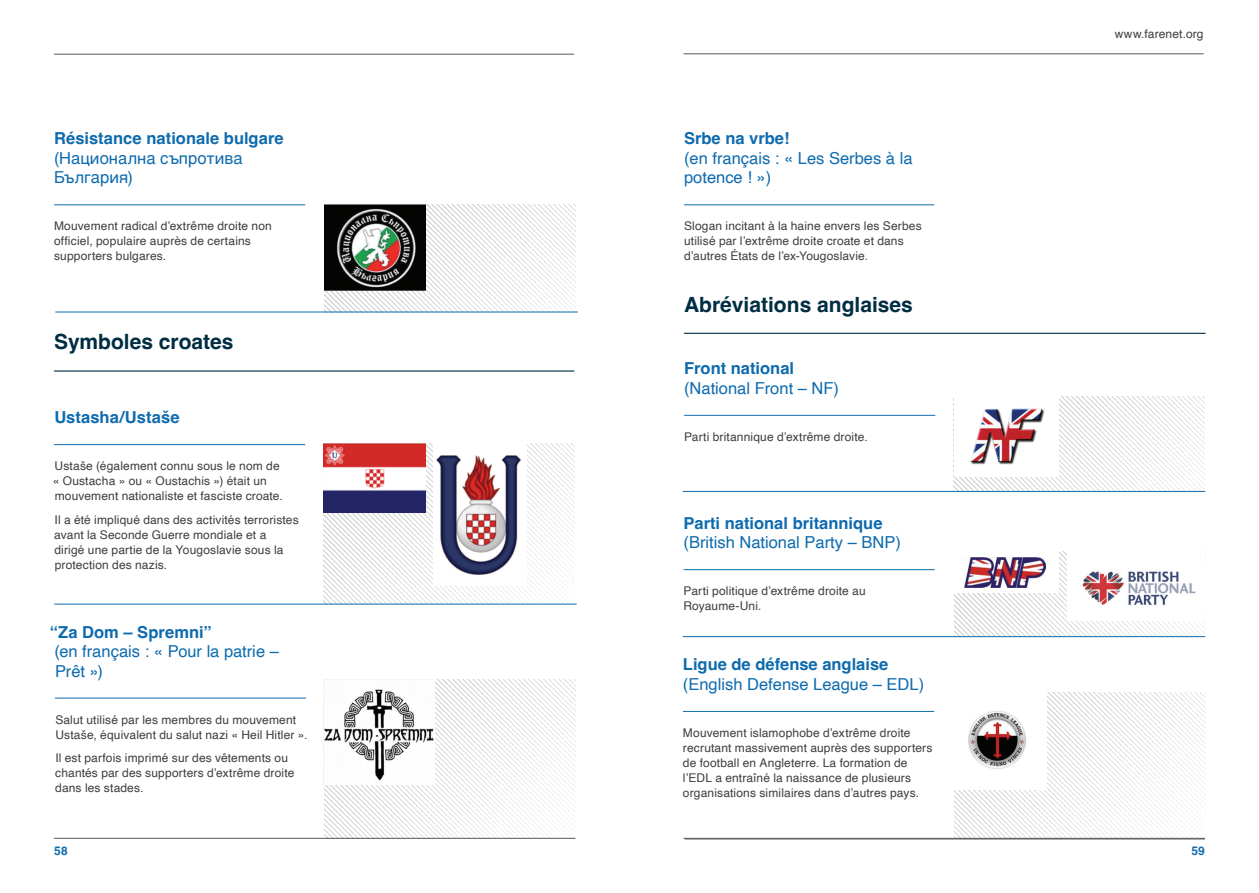
<style>
.page{position:relative;width:1259px;height:893px;background:#fff}
.page>*{position:absolute;margin:0;border:0;box-sizing:border-box;transform-origin:0 0}
.Country_headers{font:700 21px "Helvetica";color:#012d43}
.Sub_headers{font:16.5px/19.5px "Helvetica";color:#0e6bae}
.Sub_headers-2{font:700 16.5px "Helvetica";letter-spacing:.005em;color:#0e6bae}
.t1{font:12px/15px "Helvetica";letter-spacing:.01em;color:#3e3e3f}
.t2{font:700 12px "Helvetica";color:#0e6bae}
.s1{font-weight:700}
</style>
<div class="page">
<hr style="left:685px;top:839px;width:520px;height:1px;background:#57585a">
<hr style="left:54px;top:838px;width:521px;height:1px;background:#57585a">
<hr style="left:683px;top:54px;width:520px;height:1px;background:#57585a">
<hr style="left:54px;top:54px;width:520px;height:1px;background:#57585a">
<hr style="left:54px;top:370px;width:520px;height:2px;background:#012d43">
<img style="left:324px;top:205px;width:251px;height:107px">
<img style="left:324px;top:205px;width:102px;height:86px">
<img style="left:323px;top:443px;width:251px;height:161px">
<img style="left:323px;top:443px;width:102px;height:70px">
<div style="left:433px;top:443px;width:93px;height:143px;background:#fff"></div>
<img style="left:437px;top:455px;width:83px;height:119px">
<hr style="left:55px;top:312px;width:523px;height:1px;background:#0e6bae">
<hr style="left:54px;top:604px;width:522px;height:1px;background:#0e6bae">
<hr style="left:54px;top:205px;width:251px;height:1px;background:#0e6bae">
<hr style="left:54px;top:444px;width:251px;height:1px;background:#0e6bae">
<img style="left:324px;top:679px;width:251px;height:159px">
<img style="left:323px;top:679px;width:110px;height:106px">
<hr style="left:55px;top:698px;width:251px;height:1px;background:#0e6bae">
<img style="left:953px;top:396px;width:252px;height:95px">
<div style="left:954px;top:395px;width:105px;height:81px;background:#fff"></div>
<img style="left:970px;top:408px;width:74px;height:57px">
<img style="left:954px;top:552px;width:251px;height:84px">
<div style="left:953px;top:552px;width:105px;height:41px;background:#fff"></div>
<img style="left:964px;top:558px;width:82px;height:29px">
<div style="left:1067px;top:552px;width:138px;height:69px;background:#fff"></div>
<img style="left:1082px;top:571px;width:114px;height:34px">
<img style="left:954px;top:693px;width:251px;height:145px">
<div style="left:954px;top:692px;width:92px;height:98px;background:#fff"></div>
<img style="left:968px;top:711px;width:58px;height:58px">
<hr style="left:683px;top:491px;width:522px;height:1px;background:#0e6bae">
<hr style="left:683px;top:636px;width:522px;height:1px;background:#0e6bae">
<hr style="left:684px;top:333px;width:521px;height:1px;background:#012d43">
<hr style="left:683px;top:838px;width:522px;height:1px;background:#57585a">
<hr style="left:684px;top:415px;width:251px;height:1px;background:#0e6bae">
<hr style="left:683px;top:569px;width:251px;height:1px;background:#0e6bae">
<hr style="left:683px;top:711px;width:251px;height:1px;background:#0e6bae">
<hr style="left:684px;top:205px;width:250px;height:1px;background:#0e6bae">
<p class="Sub_headers" style="left:54px;top:129px;width:231px"><span class="s1">Résistance nationale bulgare </span>(Национална съпротива<br>България)</p>
<p class="t1" style="left:54px;top:219px;width:219px">Mouvement radical d’extrême droite non officiel, populaire auprès de certains supporters bulgares.</p>
<p class="Country_headers" style="left:54px;top:329px;width:181px">Symboles croates</p>
<p class="Sub_headers-2" style="left:54px;top:407px;width:127px">Ustasha/Ustaše</p>
<p class="t1" style="left:53px;top:459px;width:232px">Ustaše (également connu sous le nom de « Oustacha » ou « Oustachis ») était un mouvement nationaliste et fasciste croate.</p>
<p class="t1" style="left:54px;top:512px;width:246px">Il a été impliqué dans des activités terroristes avant la Seconde Guerre mondiale et a dirigé une partie de la Yougoslavie sous la protection des nazis.</p>
<p class="Sub_headers" style="left:50px;top:623px;width:231px"><span class="s1">“Za Dom – Spremni”<br></span>(en français : « Pour la patrie –<br>Prêt »)</p>
<p class="t1" style="left:55px;top:712px;width:253px">Salut utilisé par les membres du mouvement<br>Ustaše, équivalent du salut nazi « Heil Hitler ».</p>
<p class="t1" style="left:55px;top:751px;width:241px">Il est parfois imprimé sur des vêtements ou chantés par des supporters d’extrême droite dans les stades.</p>
<p class="Sub_headers" style="left:684px;top:129px;width:230px"><span class="s1">Srbe na vrbe!<br></span>(en français : « Les Serbes à la potence ! »)</p>
<p class="t1" style="left:684px;top:219px;width:239px">Slogan incitant à la haine envers les Serbes utilisé par l’extrême droite croate et dans d’autres États de l’ex-Yougoslavie.</p>
<p class="Country_headers" style="left:684px;top:291px;width:230px">Abréviations anglaises</p>
<p class="Sub_headers" style="left:684px;top:359px;width:156px"><span class="s1">Front national </span>(National Front – NF)</p>
<p class="t1" style="left:684px;top:430px;width:185px">Parti britannique d’extrême droite.</p>
<p class="Sub_headers" style="left:683px;top:514px;width:219px"><span class="s1">Parti national britannique </span>(British National Party – BNP)</p>
<p class="t1" style="left:683px;top:584px;width:184px">Parti politique d’extrême droite au<br>Royaume-Uni.</p>
<p class="Sub_headers" style="left:683px;top:655px;width:243px"><span class="s1">Ligue de défense anglaise </span>(English Defense League – EDL)</p>
<p class="t1" style="left:683px;top:726px;width:251px">Mouvement islamophobe d’extrême droite recrutant massivement auprès des supporters de football en Angleterre. La formation de l’EDL a entraîné la naissance de plusieurs organisations similaires dans d’autres pays.</p>
<p class="t1" style="left:1114px;top:27px;width:90px">www.farenet.org</p>
<p class="t2" style="left:54px;top:844px;width:15px">58</p>
<p class="t2" style="left:1191px;top:844px;width:15px">59</p>
</div>
